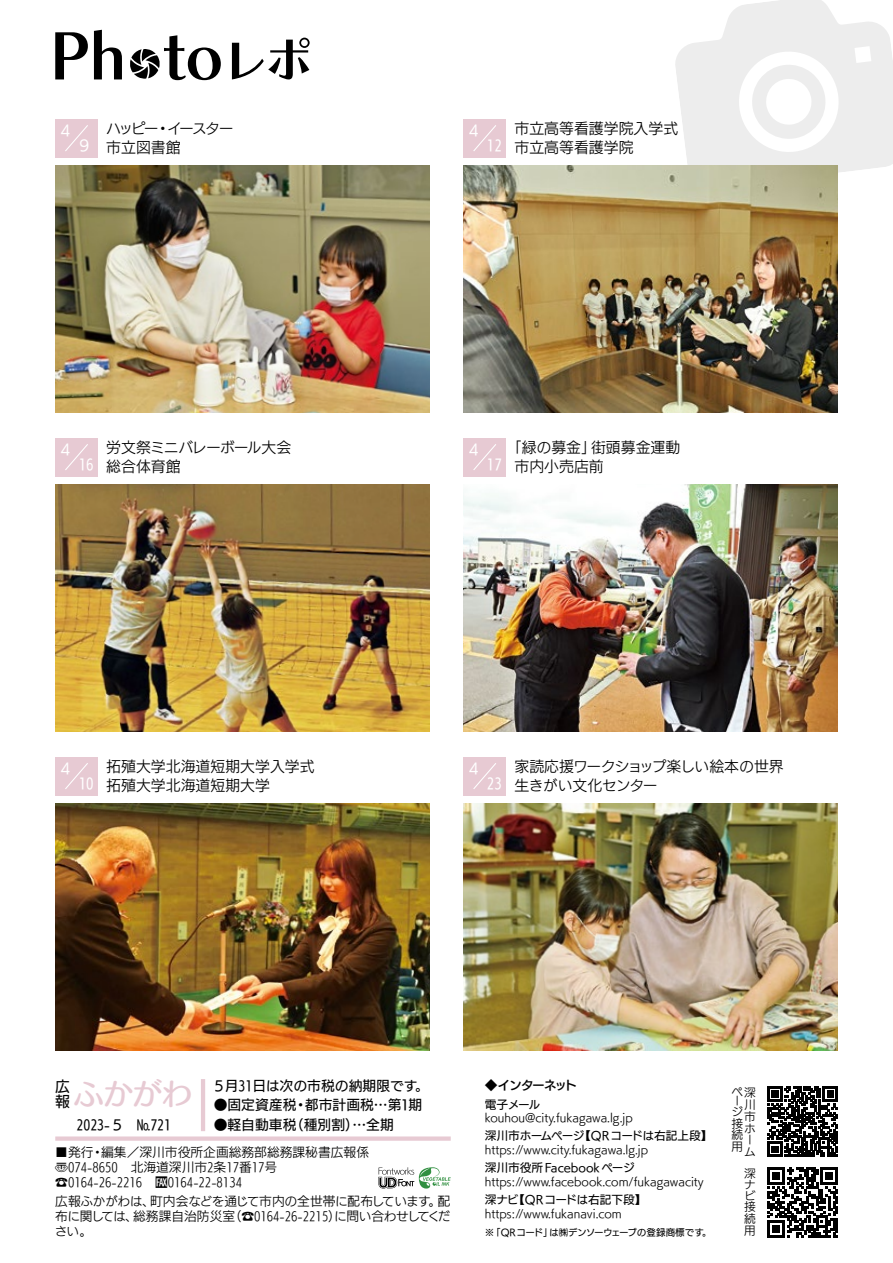
<style>
.page{position:relative;width:893px;height:1263px;background:#fff}
.page>*{position:absolute;margin:0;border:0;box-sizing:border-box;transform-origin:0 0}
.t1{font:29.7px "Humming Pro N D";color:#e7cad3}
.t2{font:14.85px/19.2px "UD Kakugo Small Pr 6 N R";color:#000}
.t3{font:14.85px/19.2px "UD Kakugo Small Pr 6 N R";letter-spacing:-.02em;color:#000}
.t4{font:14.85px "UD Kakugo Small Pr 6 N M";color:#fff}
.t5{font:14.85px "UD Kakugo Small Pr 6 N M";color:#000}
.t6{font:13.8px/19.2px "UD Kakugo Small Pr 6 N M";color:#000}
.t7{font:12.75px/14.9px "UD Kakugo Small Pr 6 N R";color:#000}
.t8{font:12.75px "UD Kakugo Small Pr 6 N R";letter-spacing:-.02em;color:#000}
.t9{font:12.75px "UD Kakugo Small Pr 6 N R";letter-spacing:-.025em;color:#000}
.t10{font:12.75px/14.9px "UD Kakugo Small Pr 6 N R";letter-spacing:-.085em;color:#000}
.t11{font:12.75px "UD Kakugo Small Pr 6 N DB";letter-spacing:-.11em;color:#000}
.t12{font:11.7px/11.4px "UD Kakugo Small Pr 6 N R";color:#000}
.t13{font:11.7px "UD Kakugo Small Pr 6 N M";color:#000}
.t14{font:11.7px "UD Kakugo Small Pr 6 N M";letter-spacing:-.055em;color:#000}
.t15{font:9.6px "UD Kakugo Small Pr 6 N M";letter-spacing:-.025em;color:#000}
.s1{font-family:"UD Kakugo Small Pr 6 N M";font-size:14.85px;color:#000}
.s2{font-family:"UD Kakugo Small Pr 6 N R"}
.s3{font-family:"FOT Kigou Tsushin A"}
</style>
<div class="page">
<svg style="left:378px;top:1167px;width:73px;height:21px"></svg>
<hr style="left:201px;top:1079px;width:4px;height:52px;background:#e7cad3">
<svg style="left:767px;top:1086px;width:71px;height:71px"></svg>
<svg style="left:767px;top:1167px;width:71px;height:70px"></svg>
<div style="left:55px;top:1136px;width:396px;height:5px;background:#e7cad3"></div>
<svg style="left:55px;top:32px;width:33px;height:47px"></svg>
<svg style="left:94px;top:30px;width:28px;height:49px"></svg>
<svg style="left:232px;top:38px;width:78px;height:41px"></svg>
<svg style="left:130px;top:35px;width:91px;height:45px"></svg>
<svg style="left:675px;top:0;width:218px;height:173px"></svg>
<img style="left:463px;top:166px;width:375px;height:246px">
<div style="left:463px;top:119px;width:43px;height:38px;background:#e7cad3"></div>
<svg style="left:473px;top:125px;width:23px;height:26px"></svg>
<img style="left:55px;top:166px;width:374px;height:246px">
<div style="left:55px;top:119px;width:43px;height:38px;background:#e7cad3"></div>
<svg style="left:65px;top:125px;width:23px;height:26px"></svg>
<img style="left:463px;top:804px;width:375px;height:246px">
<div style="left:463px;top:757px;width:43px;height:38px;background:#e7cad3"></div>
<svg style="left:473px;top:763px;width:23px;height:26px"></svg>
<img style="left:55px;top:485px;width:374px;height:246px">
<div style="left:55px;top:438px;width:43px;height:38px;background:#e7cad3"></div>
<svg style="left:65px;top:444px;width:23px;height:26px"></svg>
<img style="left:55px;top:804px;width:374px;height:246px">
<div style="left:55px;top:757px;width:43px;height:38px;background:#e7cad3"></div>
<svg style="left:65px;top:763px;width:23px;height:26px"></svg>
<img style="left:463px;top:485px;width:375px;height:246px">
<div style="left:463px;top:438px;width:43px;height:38px;background:#e7cad3"></div>
<svg style="left:473px;top:444px;width:23px;height:26px"></svg>
<p class="t4" style="left:59px;top:123px;width:16px">４</p>
<p class="t4" style="left:77px;top:137px;width:16px">９</p>
<p class="t2" style="left:106px;top:120px;width:76px">ハッピー<br>市立図書館</p>
<p class="t2" style="left:167px;top:120px;width:68px">イースター</p>
<p class="t2" style="left:155px;top:120px;width:16px">・</p>
<p class="t4" style="left:467px;top:123px;width:16px">４</p>
<p class="t4" style="left:487px;top:137px;width:16px">12</p>
<p class="t2" style="left:514px;top:120px;width:165px">市立高等看護学院入学式市立高等看護学院</p>
<p class="t4" style="left:59px;top:441px;width:16px">４</p>
<p class="t4" style="left:79px;top:456px;width:16px">16</p>
<p class="t2" style="left:106px;top:438px;width:186px">労文祭ミニバレーボール大会総合体育館</p>
<p class="t4" style="left:467px;top:441px;width:16px">４</p>
<p class="t4" style="left:487px;top:456px;width:16px">17</p>
<p class="t2" style="left:507px;top:438px;width:99px;text-align:center">「緑の募金」市内小売店前</p>
<p class="t2" style="left:591px;top:438px;width:91px">街頭募金運動</p>
<p class="t4" style="left:59px;top:760px;width:16px">４</p>
<p class="t4" style="left:79px;top:775px;width:16px">10</p>
<p class="t2" style="left:106px;top:757px;width:210px">拓殖大学北海道短期大学入学式拓殖大学北海道短期大学</p>
<p class="t4" style="left:467px;top:760px;width:16px">４</p>
<p class="t4" style="left:487px;top:775px;width:16px">23</p>
<p class="t3" style="left:514px;top:757px;width:271px">家読応援ワークショップ楽しい絵本の世界生きがい文化センター</p>
<h1 class="t1" style="left:55px;top:1069px;width:138px"><span class="s1">報</span>ふかがわ</h1>
<p class="t5" style="left:55px;top:1078px;width:16px">広</p>
<p class="t6" style="left:77px;top:1115px;width:96px">2023-５　№721</p>
<p class="t6" style="left:409px;top:1077px;width:15px;text-indent:-196px">５月31日は次の市税の納期限です期</p>
<p class="t6" style="left:415px;top:1077px;width:15px">。</p>
<p class="t6" style="left:290px;top:1096px;width:105px;text-indent:-76px"><span class="s2">⁃</span>固定資産税<br>（種別割）…全期</p>
<p class="t6" style="left:305px;top:1096px;width:98px">都市計画税…第</p>
<p class="t6" style="left:398px;top:1096px;width:15px">１</p>
<p class="t6" style="left:294px;top:1096px;width:15px">・</p>
<p class="t6" style="left:214px;top:1115px;width:84px"><span class="s2">⁃</span>軽自動車税</p>
<p class="t7" style="left:55px;top:1145px;width:224px">■発行<br>〠074-8650　北海道深川市条2 17番17号☎0164-26-2216　<span class="s3">N</span>0164-22-8134</p>
<p class="t7" style="left:101px;top:1145px;width:269px">編集／深川市役所企画総務部総務課秘書広報係</p>
<p class="t7" style="left:91px;top:1145px;width:14px">・</p>
<p class="t8" style="left:55px;top:1194px;width:101px">広報ふかがわは、</p>
<p class="t9" style="left:150px;top:1194px;width:282px">町内会などを通じて市内の全世帯に配布しています</p>
<p class="t7" style="left:438px;top:1194px;width:14px">配</p>
<p class="t7" style="left:428px;top:1194px;width:14px">。</p>
<p class="t8" style="left:229px;top:1209px;width:223px">（☎0164-26-2215 に問い合わせしてくだ</p>
<p class="t7" style="left:328px;top:1209px;width:14px">）</p>
<p class="t7" style="left:133px;top:1209px;width:104px">総務課自治防災室</p>
<p class="t10" style="left:55px;top:1209px;width:85px">布に関しては、さい。</p>
<p class="t11" style="left:485px;top:1078px;width:94px">◆インターネット</p>
<p class="t13" style="left:485px;top:1097px;width:57px">電子メール</p>
<p class="t12" style="left:485px;top:1112px;width:149px">kouhou@city.fukagawa l g. j p.</p>
<p class="t13" style="left:579px;top:1129px;width:135px">【QRコードは右記上段【</p>
<p class="t14" style="left:485px;top:1129px;width:101px">深川市ホームページ</p>
<p class="t12" style="left:485px;top:1144px;width:165px">https://www.city.fukagawa l g. j p.</p>
<p class="t13" style="left:485px;top:1161px;width:152px">深川市役所Facebookページ</p>
<p class="t12" style="left:485px;top:1176px;width:221px">https://www.facebook.com/fukagawacity</p>
<p class="t13" style="left:513px;top:1193px;width:135px">【QRコードは右記下段【</p>
<p class="t13" style="left:485px;top:1193px;width:35px">深ナビ</p>
<p class="t12" style="left:485px;top:1208px;width:139px">https://www.fukanavi.com</p>
<p class="t15" style="left:549px;top:1227px;width:156px">は㈱デンソーウェーブの登録商標です</p>
<p class="t15" style="left:485px;top:1227px;width:69px">※「QRコード」</p>
<p class="t15" style="left:702px;top:1227px;width:11px">。</p>
<p class="t12" style="left:744px;top:1086px;width:13px;line-height:11.9px;text-indent:-13px">ペ深川市ホーム</p>
<p class="t12" style="left:744px;top:1168px;width:13px;text-align:justify">深ナビ接続用</p>
<p class="t12" style="left:731px;top:1095px;width:13px">ージ接続用</p>
</div>
